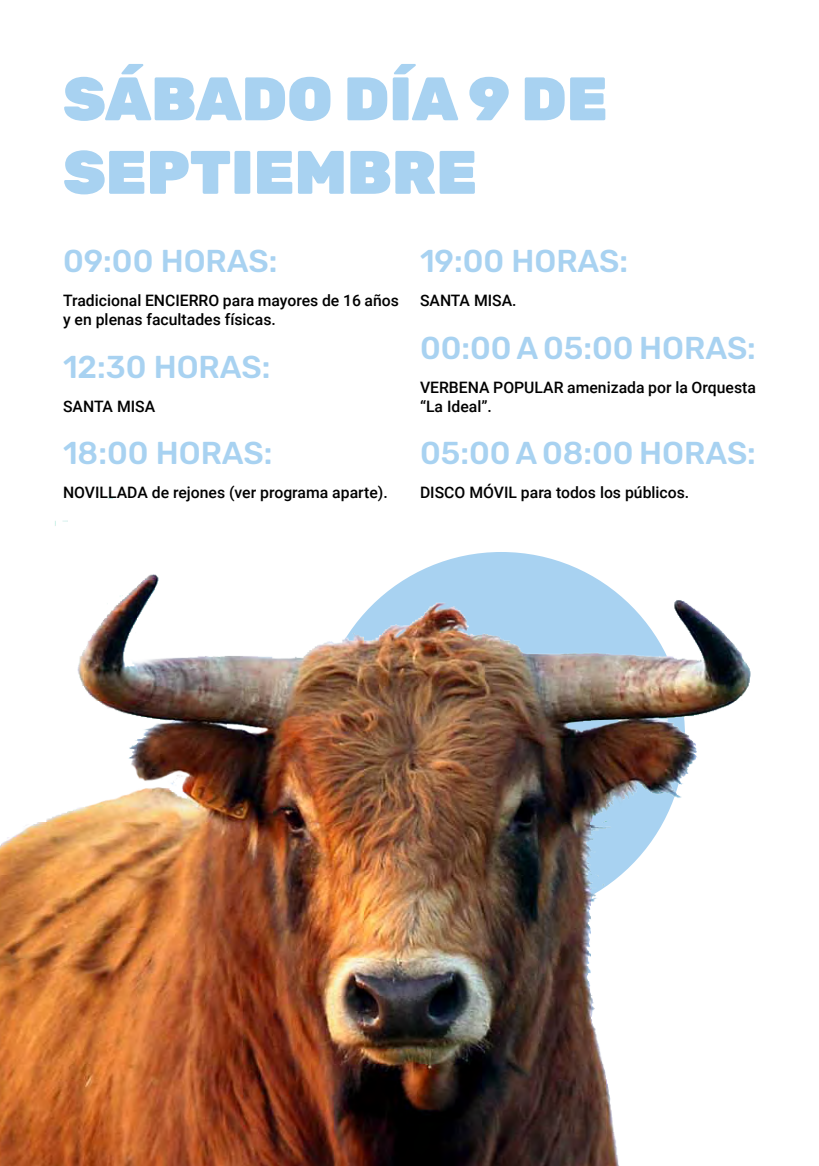
<style>
.page{position:relative;width:819px;height:1166px;background:#fff}
.page>*{position:absolute;margin:0;border:0;box-sizing:border-box;transform-origin:0 0}
.t1{font:900 61.25px/73.5px "Rubik";color:#a8d2f1}
.t2{font:500 31.5px "Rubik";color:#a8d2f1}
.t3{font:500 15.75px/18.9px "Roboto";color:#000}
</style>
<div class="page">
<img style="left:0;top:520px;width:751px;height:646px">
<h1 class="t1" style="left:63px;top:64px;width:546px">SÁBADO DÍA 9 DE<br>SEPTIEMBRE</h1>
<h2 class="t2" style="left:63px;top:243px;width:216px">09:00 HORAS:</h2>
<p class="t3" style="left:63px;top:290px;width:337px">Tradicional ENCIERRO para mayores de 16 años y en plenas facultades físicas.</p>
<h2 class="t2" style="left:63px;top:349px;width:209px">12:30 HORAS:</h2>
<p class="t3" style="left:63px;top:396px;width:94px">SANTA MISA</p>
<h2 class="t2" style="left:63px;top:435px;width:211px">18:00 HORAS:</h2>
<p class="t3" style="left:63px;top:482px;width:326px">NOVILLADA de rejones (ver programa aparte).</p>
<h2 class="t2" style="left:420px;top:243px;width:210px">19:00 HORAS:</h2>
<p class="t3" style="left:420px;top:290px;width:98px">SANTA MISA.</p>
<h2 class="t2" style="left:420px;top:330px;width:337px">00:00 A 05:00 HORAS:</h2>
<p class="t3" style="left:420px;top:377px;width:337px">VERBENA POPULAR amenizada por la Orquesta “La Ideal”.</p>
<h2 class="t2" style="left:420px;top:435px;width:337px">05:00 A 08:00 HORAS:</h2>
<p class="t3" style="left:420px;top:482px;width:271px">DISCO MÓVIL para todos los públicos.</p>
</div>
